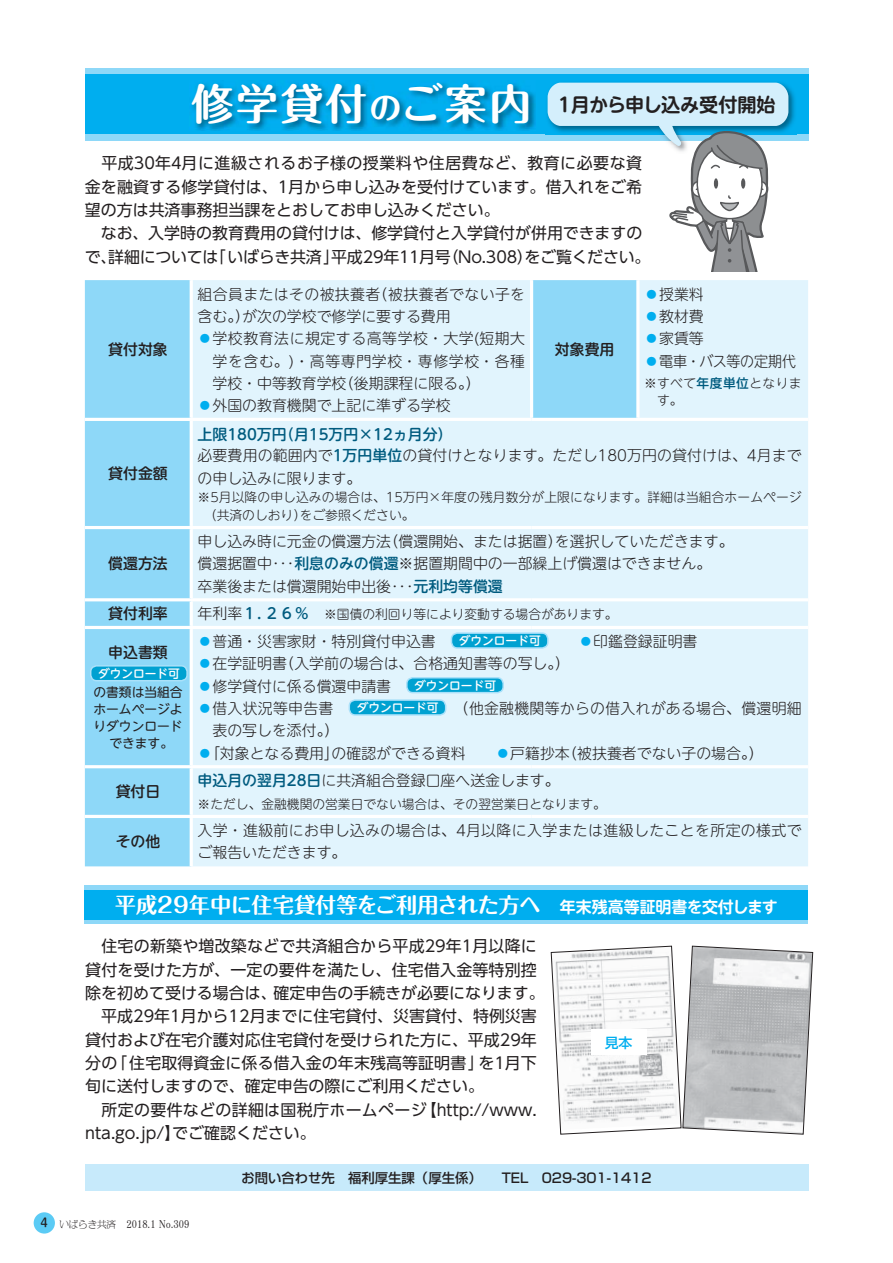
<style>
.page{position:relative;width:893px;height:1263px;background:#fff}
.page>*{position:absolute;margin:0;border:0;box-sizing:border-box;transform-origin:0 0}
.t1{font:42.45px "Maru Fo Pro Bold 90 pv RKSJ H";letter-spacing:.05em;color:#fff}
.t2{font:21.3px "Maru Fo Pro Bold 90 pv RKSJ H";color:#fff}
.t3{font:19.2px "UD Shin M Go Pro De Bold 90 pv RKSJ H";letter-spacing:-.01em;color:#231f20}
.t4{font:15.9px/23.4px "UD Shin Go Pro Regular 90 pv RKSJ H";color:#231f20}
.t5{font:14.85px/22.4px "UD Shin M Go Pro Light 90 pv RKSJ H";color:#231f20}
.t6{font:14.85px/22.4px "UD Shin M Go Pro Light 90 pv RKSJ H";letter-spacing:.025em;color:#231f20}
.t7{font:14.85px "UD Shin M Go Pro Medium 90 pv RKSJ H";color:#231f20}
.t8{font:14.85px "UD Shin M Go Pro Medium 90 pv RKSJ H";color:#005b7f}
.t9{font:14.85px "UD Shin M Go Pro Light 90 pv RKSJ H";color:#231f20;scale:.94 1}
.t10{font:13.8px "UD Shin Go Pro Medium 90 pv RKSJ H";color:#00aeef}
.t11{font:13.35px "Shin Go Pro Medium 90 pv RKSJ H";color:#231f20}
.t12{font:12.75px/17px "UD Shin M Go Pro Light 90 pv RKSJ H";color:#231f20}
.t13{font:12.75px/17px "UD Shin M Go Pro Regular 90 pv RKSJ H";color:#231f20;text-align:center}
.t14{font:11.7px "UD Shin M Go Pr 6 Medium 90 pv RKSJ H";color:#fff}
.t15{font:10.5px "M News M Pro Light 90 pv RKSJ H";color:#231f20}
.s1{font-size:31.95px}
.s2{color:#00aeef}
.s3{font-family:"UD Shin M Go Pro Medium 90 pv RKSJ H";color:#005b7f}
.s4{font-size:14.85px}
.s5{font-family:"UD Shin M Go Pro Medium 90 pv RKSJ H";font-size:14.85px;color:#005b7f}
.s6{font-family:"UD Shin M Go Pr 6 Medium 90 pv RKSJ H";font-size:11.7px;color:#fff}
.s7{font-family:"UD Shin M Go Pr 6 De Bold 90 pv RKSJ H";font-size:15.9px}
.s8{font-family:"Shin M Go Pro Medium 90 pv RKSJ H";font-size:11.7px}
.s9{font-size:9.45px}
</style>
<div class="page">
<div style="left:84px;top:885px;width:723px;height:39px;background:#8ed8f8"></div>
<div style="left:85px;top:68px;width:723px;height:72px;background:#8ed8f8"></div>
<div style="left:85px;top:74px;width:723px;height:60px;background:#00aeef"></div>
<img style="left:192px;top:83px;width:343px;height:48px">
<div style="left:85px;top:280px;width:105px;height:586px;background:#8ed8f8"></div>
<div style="left:193px;top:280px;width:615px;height:586px;background:#e1f4fd"></div>
<hr style="left:530px;top:280px;width:3px;height:138px;background:#fff">
<hr style="left:636px;top:280px;width:3px;height:138px;background:#fff">
<hr style="left:85px;top:418px;width:446px;height:3px;background:#fff">
<hr style="left:531px;top:418px;width:277px;height:3px;background:#fff">
<hr style="left:85px;top:526px;width:446px;height:3px;background:#fff">
<hr style="left:531px;top:526px;width:277px;height:3px;background:#fff">
<hr style="left:85px;top:598px;width:446px;height:3px;background:#fff">
<hr style="left:531px;top:598px;width:277px;height:3px;background:#fff">
<hr style="left:85px;top:626px;width:446px;height:3px;background:#fff">
<hr style="left:531px;top:626px;width:277px;height:3px;background:#fff">
<hr style="left:85px;top:765px;width:446px;height:3px;background:#fff">
<hr style="left:531px;top:765px;width:277px;height:3px;background:#fff">
<hr style="left:85px;top:815px;width:446px;height:3px;background:#fff">
<hr style="left:531px;top:815px;width:277px;height:3px;background:#fff">
<div style="left:451px;top:633px;width:97px;height:15px;background:#00a1d1;border-radius:6px"></div>
<div style="left:451px;top:632px;width:97px;height:17px;border:1px solid #aae1fa;border-radius:6px"></div>
<div style="left:407px;top:678px;width:96px;height:15px;background:#00a1d1;border-radius:6px"></div>
<div style="left:406px;top:677px;width:98px;height:16px;border:1px solid #aae1fa;border-radius:6px"></div>
<div style="left:349px;top:700px;width:96px;height:15px;background:#00a1d1;border-radius:6px"></div>
<div style="left:348px;top:699px;width:98px;height:17px;border:1px solid #aae1fa;border-radius:6px"></div>
<div style="left:85px;top:1165px;width:723px;height:26px;background:#c7eafb"></div>
<div style="left:91px;top:666px;width:96px;height:15px;background:#00a1d1;border-radius:6px"></div>
<div style="left:90px;top:665px;width:98px;height:16px;border:1px solid #aae1fa;border-radius:6px"></div>
<div style="left:84px;top:890px;width:723px;height:29px;background:#00aeef"></div>
<svg style="left:550px;top:946px;width:263px;height:189px"></svg>
<div style="left:591px;top:1030px;width:55px;height:25px;background:#fff"></div>
<img style="left:546px;top:82px;width:250px;height:59px">
<svg style="left:547px;top:83px;width:241px;height:189px"></svg>
<div style="left:34px;top:1212px;width:21px;height:22px;background:#5bcbf5;border-radius:50%"></div>
<h1 class="t1" style="left:191px;top:88px;width:342px">修学貸付<span class="s1">の</span>ご案内</h1>
<p class="t3" style="left:558px;top:97px;width:219px">1月から申し込み受付開始</p>
<p class="t4" style="left:85px;top:154px;width:567px">　平成30年4月に進級されるお子様の授業料や住居費など、教育に必要な資金を融資する修学貸付は、1月から申し込みを受付けています。借入れをご希望の方は共済事務担当課をとおしてお申し込みください。<br>　なお、入学時の教育費用の貸付けは、修学貸付と入学貸付が併用できますので、詳細については「いばらき共済」平成29年11月号（No.308）をご覧ください。</p>
<p class="t7" style="left:108px;top:344px;width:61px">貸付対象</p>
<p class="t7" style="left:108px;top:468px;width:61px">貸付金額</p>
<p class="t7" style="left:108px;top:558px;width:61px">償還方法</p>
<p class="t6" style="left:198px;top:285px;width:329px">組合員またはその被扶養者（被扶養者でない子を含む。）が次の学校で修学に要する費用</p>
<p class="t5" style="left:212px;top:330px;width:314px;text-align:justify;text-indent:-15px"><span class="s2">●</span>学校教育法に規定する高等学校・大学(短期大学を含む。)・高等専門学校・専修学校・各種学校・中等教育学校（後期課程に限る。）</p>
<p class="t5" style="left:198px;top:396px;width:254px"><span class="s2">●</span>外国の教育機関で上記に準ずる学校</p>
<p class="t7" style="left:555px;top:344px;width:61px">対象費用</p>
<p class="t5" style="left:644px;top:285px;width:61px"><span class="s2">●</span>授業料</p>
<p class="t5" style="left:644px;top:307px;width:61px"><span class="s2">●</span>教材費</p>
<p class="t5" style="left:644px;top:330px;width:61px"><span class="s2">●</span>家賃等</p>
<p class="t9" style="left:644px;top:355px;width:163px"><span class="s2">●</span>電車・バス等の定期代</p>
<p class="t12" style="left:657px;top:376px;width:146px;text-indent:-13px">※ すべて<span class="s3">年度単位</span>となります。</p>
<p class="t8" style="left:198px;top:429px;width:256px">上限180万円（月15万円×12ヵ月分）</p>
<p class="t5" style="left:198px;top:446px;width:605px">必要費用の範囲内で<span class="s3">1万円単位</span>の貸付けとなります。ただし180万円の貸付けは、4月までの申し込みに限ります。</p>
<p class="t12" style="left:204px;top:490px;width:599px;line-height:18px;text-indent:-6px">※ 5月以降の申し込みの場合は、15万円×年度の残月数分が上限になります。詳細は当組合ホームページ（共済のしおり）をご参照ください。</p>
<p class="t5" style="left:198px;top:532px;width:537px">申し込み時に元金の償還方法（償還開始、または据置）を選択していただきます。償還据置中･･･<span class="s3">利息のみの償還</span>※据置期間中の一部繰上げ償還はできません。<br>卒業後または償還開始申出後･･･<span class="s3">元利均等償還</span></p>
<p class="t7" style="left:108px;top:608px;width:61px">貸付利率</p>
<p class="t12" style="left:198px;top:607px;width:421px"><span class="s4">年利率</span><span class="s5">１．２６％</span> ※国債の利回り等により変動する場合があります。</p>
<p class="t7" style="left:108px;top:647px;width:61px">申込書類</p>
<p class="t13" style="left:93px;top:685px;width:91px">の書類は当組合ホームページよりダウンロードできます。</p>
<p class="t5" style="left:198px;top:632px;width:501px"><span class="s2">●</span>普通・災害家財・特別貸付申込書　 <span class="s6">ダウンロード可</span> 　　<span class="s2">●</span>印鑑登録証明書</p>
<p class="t5" style="left:198px;top:655px;width:374px"><span class="s2">●</span>在学証明書（入学前の場合は、合格通知書等の写し。）</p>
<p class="t5" style="left:198px;top:677px;width:300px"><span class="s2">●</span>修学貸付に係る償還申請書　 <span class="s6">ダウンロード可</span></p>
<p class="t5" style="left:212px;top:699px;width:590px;text-indent:-15px"><span class="s2">●</span>借入状況等申告書　 <span class="s6">ダウンロード可</span> （他金融機関等からの借入れがある場合、償還明細表の写しを添付。）</p>
<p class="t5" style="left:198px;top:744px;width:567px"><span class="s2">●</span>「対象となる費用」の確認ができる資料　　<span class="s2">●</span>戸籍抄本（被扶養者でない子の場合。）</p>
<p class="t14" style="left:98px;top:669px;width:83px">ダウンロード可</p>
<p class="t7" style="left:116px;top:786px;width:46px">貸付日</p>
<p class="t5" style="left:198px;top:771px;width:363px"><span class="s3">申込月の翌月28日</span>に共済組合登録口座へ送金します。</p>
<p class="t12" style="left:198px;top:797px;width:410px">※ただし、金融機関の営業日でない場合は、その翌営業日となります。</p>
<p class="t7" style="left:116px;top:836px;width:46px">その他</p>
<p class="t6" style="left:198px;top:821px;width:605px">入学・進級前にお申し込みの場合は、4月以降に入学または進級したことを所定の様式でご報告いただきます。</p>
<h2 class="t2" style="left:115px;top:897px;width:664px">平成29年中に住宅貸付等をご利用された方へ <span class="s7">年末残高等証明書を交付します</span></h2>
<p class="t4" style="left:85px;top:937px;width:461px">　住宅の新築や増改築などで共済組合から平成29年1月以降に貸付を受けた方が、一定の要件を満たし、住宅借入金等特別控除を初めて受ける場合は、確定申告の手続きが必要になります。　平成29年1月から12月までに住宅貸付、災害貸付、特例災害貸付および在宅介護対応住宅貸付を受けられた方に、平成29年分の「住宅取得資金に係る借入金の年末残高等証明書」を1月下旬に送付しますので、確定申告の際にご利用ください。<br>　所定の要件などの詳細は国税庁ホームページ【http://www. nta.go.jp/】でご確認ください。</p>
<p class="t10" style="left:604px;top:1037px;width:29px">見本</p>
<p class="t15" style="left:41px;top:1220px;width:150px"><span class="s8">4</span> <span class="s9">いばらき共済</span>　2018.1 No.309</p>
<p class="t11" style="left:241px;top:1173px;width:411px">お問い合わせ先　福利厚生課（厚生係）　　TEL　029-301-1412</p>
</div>
